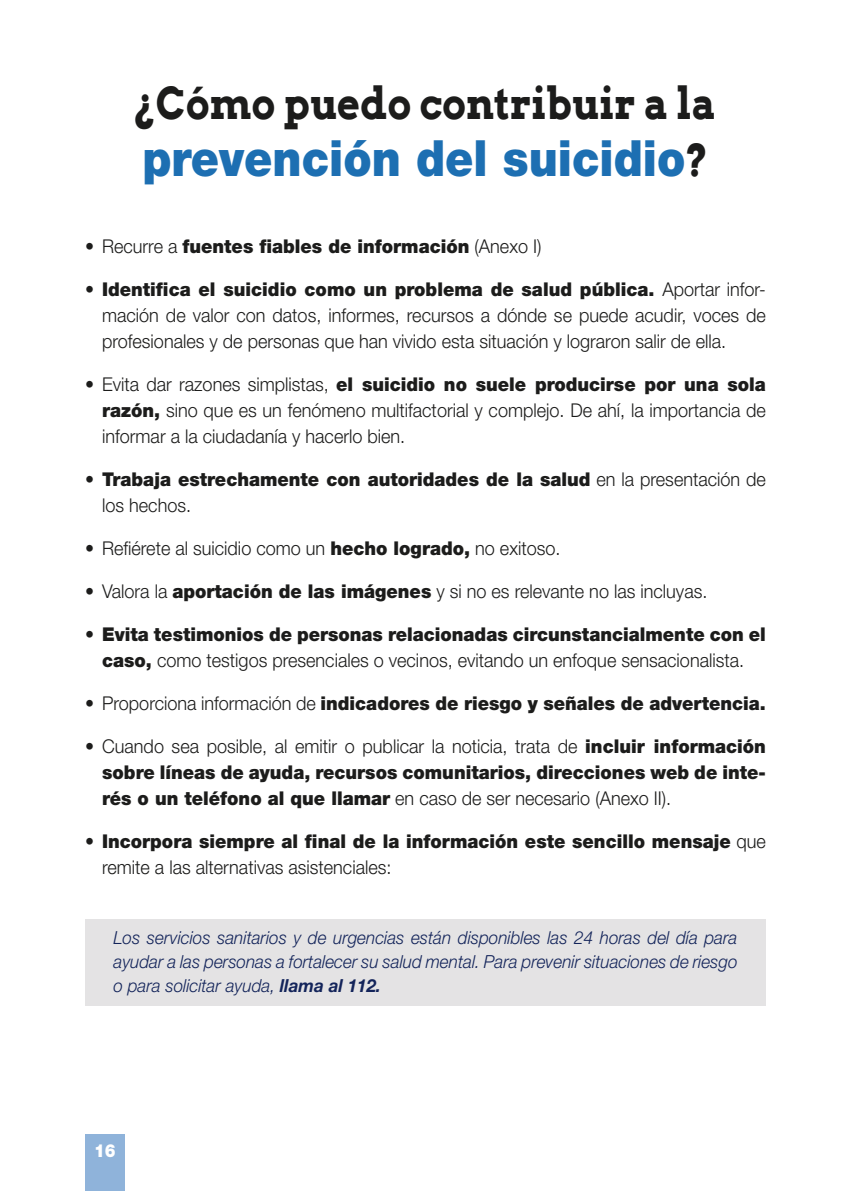
<style>
.page{position:relative;width:851px;height:1191px;background:#fff}
.page>*{position:absolute;margin:0;border:0;box-sizing:border-box;transform-origin:0 0}
.t1{font:900 50px "Helvetica Neue LT Std";color:#1d6fb2;scale:.9 1}
.t2{font:700 44px "Arvo";color:#1c1c1b;scale:.9 1}
.t3{font:300 19px/26px "Helvetica Neue LT Std";color:#1c1c1b;text-align:justify;scale:.95 1}
.t4{font:900 19px/26px "Helvetica Neue LT Std";color:#1c1c1b;scale:.95 1}
.t5{font:italic 300 18px/24px "Helvetica Neue LT Std";color:#13245a;text-align:justify;scale:.95 1}
.t6{font:900 18px "Helvetica Neue LT Std";color:#fff;scale:.9 1}
.s1{font-family:"Arvo";font-weight:700;font-size:44px;color:#1c1c1b}
.s2{font-weight:300}
.s3{font-weight:900}
.s4{font-weight:700}
</style>
<div class="page">
<div style="left:85px;top:1134px;width:40px;height:57px;background:#8fb3da"></div>
<div style="left:85px;top:918px;width:680px;height:87px;background:#e4e3e4"></div>
<h2 class="t2" style="left:134px;top:75px;width:648px">¿Cómo puedo contribuir a la</h2>
<h1 class="t1" style="left:142px;top:128px;width:630px">prevención del suicidio<span class="s1">?</span></h1>
<p class="t4" style="left:85px;top:233px;width:482px"><span class="s2">• Recurre a</span> fuentes fiables de información <span class="s2">(Anexo I)</span></p>
<p class="t3" style="left:102px;top:276px;width:700px;text-indent:-17px">• <span class="s3">Identifica el suicidio como un problema de salud pública.</span> Aportar infor&shy;mación de valor con datos, informes, recursos a dónde se puede acudir, voces de profesionales y de personas que han vivido esta situación y lograron salir de ella.</p>
<p class="t3" style="left:102px;top:371px;width:700px;text-indent:-17px">• Evita dar razones simplistas, <span class="s3">el suicidio no suele producirse por una sola razón,</span> sino que es un fenómeno multifactorial y complejo. De ahí, la importancia de informar a la ciudadanía y hacerlo bien.</p>
<p class="t4" style="left:102px;top:466px;width:700px;text-indent:-17px"><span class="s2">•</span> Trabaja estrechamente con autoridades de la salud <span class="s2">en la presentación de los hechos.</span></p>
<p class="t3" style="left:85px;top:535px;width:502px">• Refiérete al suicidio como un <span class="s3">hecho logrado,</span> no exitoso.</p>
<p class="t3" style="left:85px;top:578px;width:656px">• Valora la <span class="s3">aportación de las imágenes</span> y si no es relevante no las incluyas.</p>
<p class="t3" style="left:85px;top:621px;width:718px;text-align:center">• <span class="s3">Evita testimonios de personas relacionadas circunstancialmente con el caso,</span> como testigos presenciales o vecinos, evitando un enfoque sensacionalista.</p>
<p class="t4" style="left:85px;top:690px;width:718px"><span class="s2">• Proporciona información de</span> indicadores de riesgo y señales de advertencia.</p>
<p class="t4" style="left:102px;top:733px;width:700px;text-align:justify;text-indent:-17px"><span class="s2">• Cuando sea posible, al emitir o publicar la noticia, trata de</span> incluir información sobre líneas de ayuda, recursos comunitarios, direcciones web de inte&shy;rés o un teléfono al que llamar <span class="s2">en caso de ser necesario (Anexo II).</span></p>
<p class="t4" style="left:102px;top:828px;width:700px;text-indent:-17px"><span class="s2">•</span> Incorpora siempre al final de la información este sencillo mensaje <span class="s2">que remite a las alternativas asistenciales:</span></p>
<p class="t5" style="left:113px;top:925px;width:658px">Los servicios sanitarios y de urgencias están disponibles las 24 horas del día para ayudar a las personas a fortalecer su salud mental. Para prevenir situaciones de riesgo o para solicitar ayuda, <span class="s4">llama al 112.</span></p>
<p class="t6" style="left:94px;top:1140px;width:26px">16</p>
</div>
